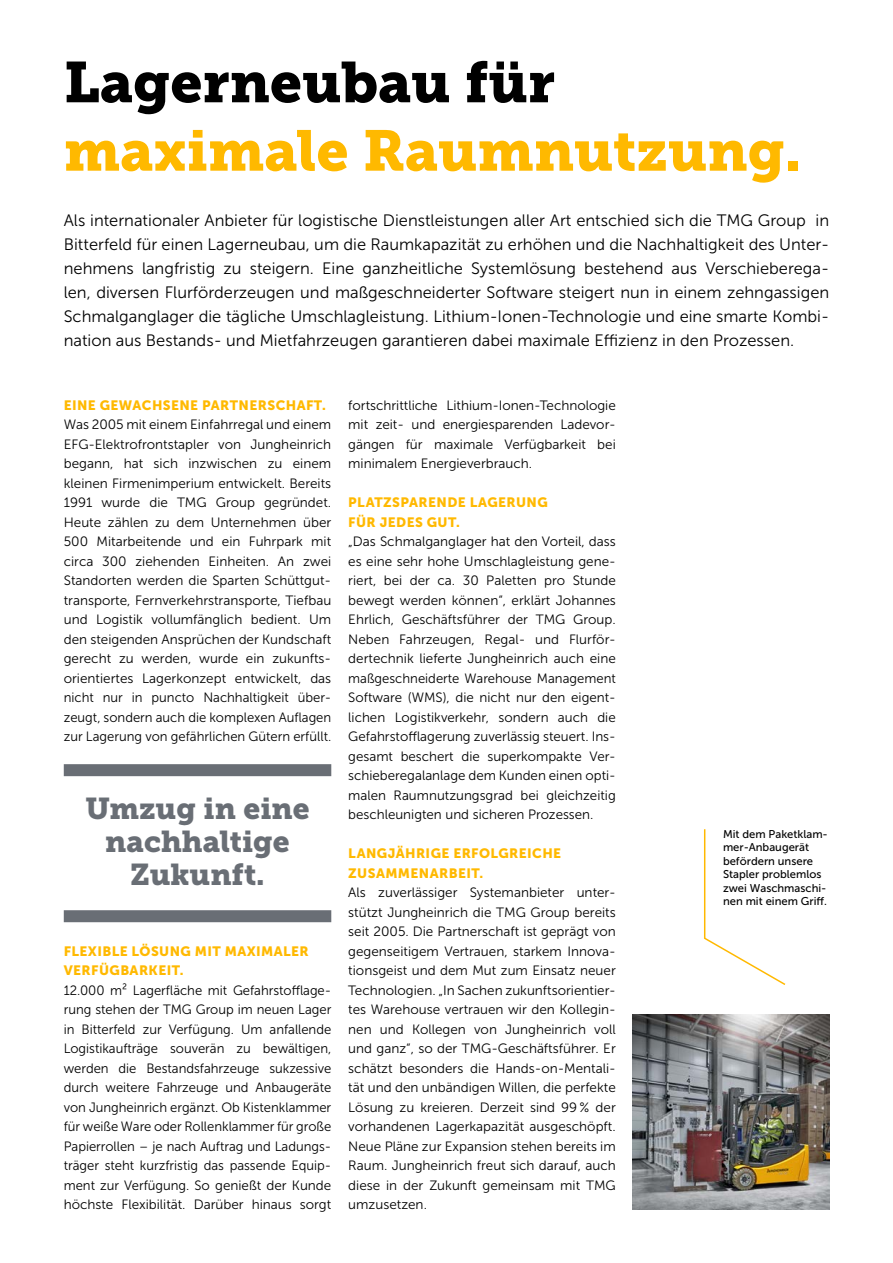
<style>
.page{position:relative;width:893px;height:1263px;background:#fff}
.page>*{position:absolute;margin:0;border:0;box-sizing:border-box;transform-origin:0 0}
.t1{font:57px "Museo JH Slab 900";color:#ffb900}
.t2{font:57px "Museo JH Slab 900";color:#000}
.t3{font:30px/33px "Museo JH Slab 900";color:#696e75;text-align:center}
.t4{font:16.5px/24px "Museo JH Sans 300";color:#000;text-align:justify}
.t5{font:13.5px/19.5px "Museo JH Sans 300";color:#000;text-align:justify}
.t6{font:13.5px/19.5px "Museo JH Sans 900";letter-spacing:.03em;color:#ffb900}
.t7{font:11.25px/13.5px "Museo JH Sans 500";color:#000}
</style>
<div class="page">
<img style="left:633px;top:1015px;width:196px;height:195px">
<svg style="left:704px;top:829px;width:82px;height:156px"></svg>
<div style="left:64px;top:764px;width:267px;height:12px;background:#696e75"></div>
<div style="left:64px;top:910px;width:267px;height:12px;background:#696e75"></div>
<h1 class="t2" style="left:64px;top:49px;width:493px">Lagerneubau für</h1>
<h1 class="t1" style="left:64px;top:118px;width:739px">maximale Raumnutzung.</h1>
<p class="t4" style="left:64px;top:208px;width:767px">Als internationaler Anbieter für logistische Dienstleistungen aller Art entschied sich die TMG Group in Bitterfeld für einen Lagerneubau, um die Raumkapazität zu erhöhen und die Nachhaltigkeit des Unter&shy;nehmens langfristig zu steigern. Eine ganzheitliche Systemlösung bestehend aus Verschieberega&shy;len, diversen Flurförderzeugen und maßgeschneiderter Software steigert nun in einem zehngassigen Schmalganglager die tägliche Umschlagleistung. Lithium-Ionen-Technologie und eine smarte Kombi&shy;nation aus Bestands- und Mietfahrzeugen garantieren dabei maximale Effizienz in den Prozessen.</p>
<p class="t6" style="left:64px;top:395px;width:263px">EINE GEWACHSENE PARTNERSCHAFT.</p>
<p class="t5" style="left:64px;top:415px;width:269px;text-align:left">Was 2005 mit einem Einfahrregal und einem EFG-Elektrofrontstapler von Jungheinrich begann, hat sich inzwischen zu einem kleinen Firmenimperium entwickelt. Bereits 1991 wurde die TMG Group gegründet.<br>Heute zählen zu dem Unternehmen über 500 Mitarbeitende und ein Fuhrpark mit circa 300 ziehenden Einheiten. An zwei Standorten werden die Sparten Schüttgut&shy;transporte, Fernverkehrstransporte, Tiefbau und Logistik vollumfänglich bedient. Um den steigenden Ansprüchen der Kundschaft gerecht zu werden, wurde ein zukunfts&shy;orientiertes Lagerkonzept entwickelt, das nicht nur in puncto Nachhaltigkeit über&shy;zeugt, sondern auch die komplexen Auflagen zur Lagerung von gefährlichen Gütern erfüllt.</p>
<h2 class="t3" style="left:85px;top:792px;width:226px">Umzug in eine nachhaltige<br>Zukunft.</h2>
<p class="t6" style="left:64px;top:941px;width:246px">FLEXIBLE LÖSUNG MIT MAXIMALER<br>VERFÜGBARKEIT.</p>
<p class="t5" style="left:64px;top:980px;width:269px">12.000 m² Lagerfläche mit Gefahrstofflage&shy;rung stehen der TMG Group im neuen Lager in Bitterfeld zur Verfügung. Um anfallende Logistikaufträge souverän zu bewältigen, werden die Bestandsfahrzeuge sukzessive durch weitere Fahrzeuge und Anbaugeräte von Jungheinrich ergänzt. Ob Kistenklammer für weiße Ware oder Rollenklammer für große Papierrollen – je nach Auftrag und Ladungs&shy;träger steht kurzfristig das passende Equip&shy;ment zur Verfügung. So genießt der Kunde höchste Flexibilität. Darüber hinaus sorgt</p>
<p class="t5" style="left:348px;top:395px;width:269px">fortschrittliche Lithium-Ionen-Technologie mit zeit- und energiesparenden Ladevor&shy;gängen für maximale Verfügbarkeit bei minimalem Energieverbrauch.</p>
<p class="t6" style="left:348px;top:492px;width:201px">PLATZSPARENDE LAGERUNG<br>FÜR JEDES GUT.</p>
<p class="t5" style="left:348px;top:532px;width:269px">„Das Schmalganglager hat den Vorteil, dass es eine sehr hohe Umschlagleistung gene&shy;riert, bei der ca. 30 Paletten pro Stunde bewegt werden können“, erklärt Johannes Ehrlich, Geschäftsführer der TMG Group.<br>Neben Fahrzeugen, Regal- und Flurför&shy;dertechnik lieferte Jungheinrich auch eine maßgeschneiderte Warehouse Management Software (WMS), die nicht nur den eigent&shy;lichen Logistikverkehr, sondern auch die Gefahrstofflagerung zuverlässig steuert. Ins&shy;gesamt beschert die superkompakte Ver&shy;schieberegalanlage dem Kunden einen opti&shy;malen Raumnutzungsgrad bei gleichzeitig beschleunigten und sicheren Prozessen.</p>
<p class="t6" style="left:348px;top:843px;width:214px">LANGJÄHRIGE ERFOLGREICHE<br>ZUSAMMENARBEIT.</p>
<p class="t5" style="left:348px;top:883px;width:269px;text-align:left">Als zuverlässiger Systemanbieter unter&shy;stützt Jungheinrich die TMG Group bereits seit 2005. Die Partnerschaft ist geprägt von gegenseitigem Vertrauen, starkem Innova&shy;tionsgeist und dem Mut zum Einsatz neuer Technologien. „In Sachen zukunftsorientier&shy;tes Warehouse vertrauen wir den Kollegin&shy;nen und Kollegen von Jungheinrich voll und ganz“, so der TMG-Geschäftsführer. Er schätzt besonders die Hands-on-Mentali&shy;tät und den unbändigen Willen, die perfekte Lösung zu kreieren. Derzeit sind 99 % der vorhandenen Lagerkapazität ausgeschöpft.<br>Neue Pläne zur Expansion stehen bereits im Raum. Jungheinrich freut sich darauf, auch diese in der Zukunft gemeinsam mit TMG umzusetzen.</p>
<p class="t7" style="left:723px;top:827px;width:106px">Mit dem Paketklam&shy;mer-Anbaugerät befördern unsere<br>Stapler problemlos zwei Waschmaschi&shy;nen mit einem Griff.</p>
</div>
